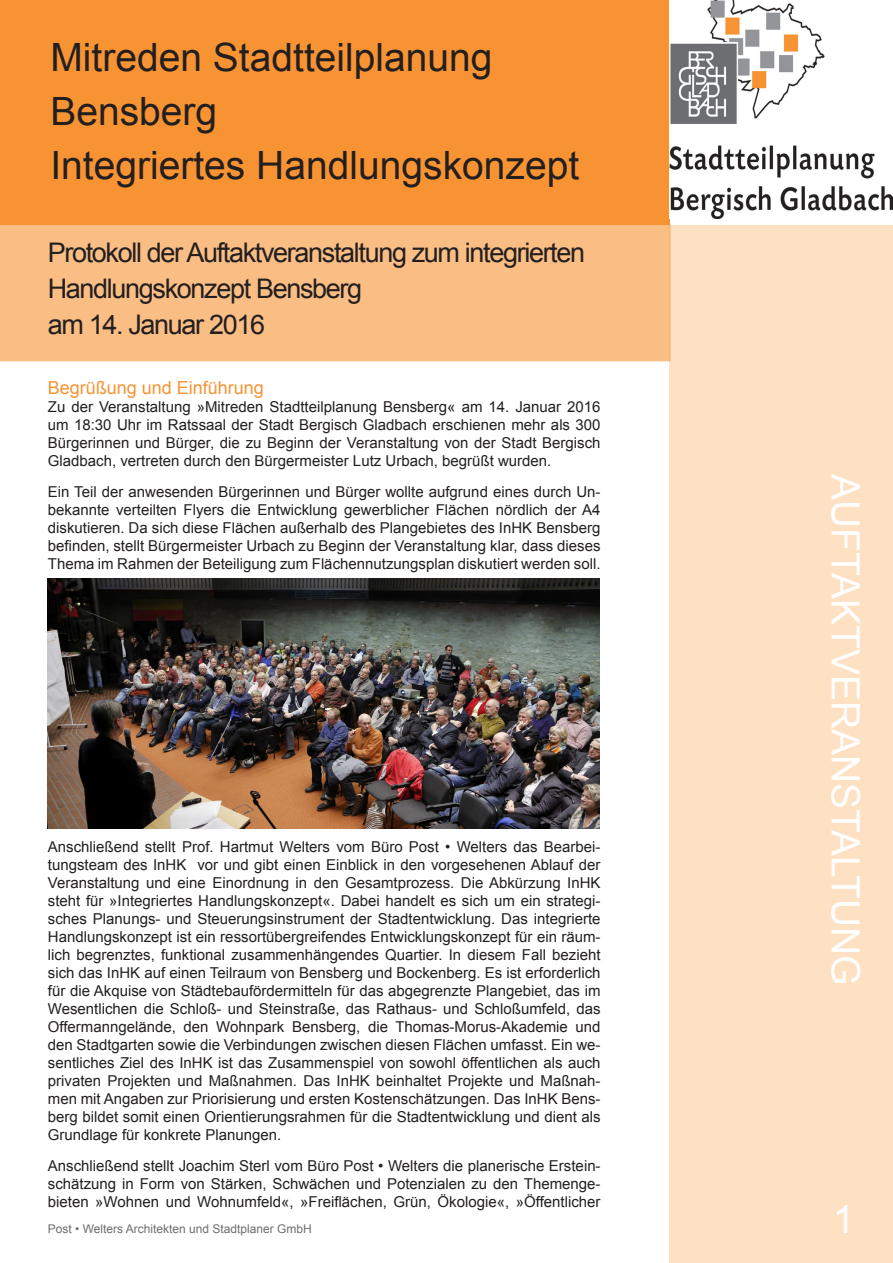
<style>
.page{position:relative;width:893px;height:1263px;background:#fff}
.page>*{position:absolute;margin:0;border:0;box-sizing:border-box;transform-origin:0 0}
.Überschrift_2{font:39px "Arial";color:#231f20}
.Überschrift_2-2{font:39px "Arial";color:#fff}
.Überschrift_3{font:27px/36px "Arial";letter-spacing:-.05em;color:#231f20}
.Überschrift_4{font:18px "Arial";color:#f79332}
.Text_normal{font:15px/18px "Arial";color:#231f20;text-align:justify}
.Überschrift_2-3{font:12px "Arial";color:#6d6e71}
</style>
<div class="page">
<div style="left:670px;top:225px;width:223px;height:1038px;background:#fee0c3"></div>
<img style="left:670px;top:0;width:223px;height:218px">
<div style="left:0;top:0;width:670px;height:225px;background:#f79332"></div>
<div style="left:0;top:225px;width:670px;height:136px;background:#fabe84"></div>
<img style="left:48px;top:578px;width:552px;height:250px">
<p class="Überschrift_2" style="left:50px;top:32px;width:444px">Mitreden Stadtteilplanung</p>
<p class="Überschrift_2" style="left:50px;top:86px;width:168px">Bensberg</p>
<p class="Überschrift_2" style="left:50px;top:140px;width:530px">Integriertes Handlungskonzept</p>
<p class="Überschrift_3" style="left:48px;top:235px;width:539px">Protokoll der Auftaktveranstaltung zum integrierten<br>Handlungskonzept Bensberg</p>
<p class="Überschrift_3" style="left:48px;top:307px;width:219px">am 14. Januar 2016</p>
<p class="Überschrift_4" style="left:48px;top:376px;width:218px">Begrüßung und Einführung</p>
<p class="Text_normal" style="left:48px;top:398px;width:554px">Zu der Veranstaltung »Mitreden Stadtteilplanung Bensberg« am 14. Januar 2016 um 18:30 Uhr im Ratssaal der Stadt Bergisch Gladbach erschienen mehr als 300<br>Bürgerinnen und Bürger, die zu Beginn der Veranstaltung von der Stadt Bergisch Gladbach, vertreten durch den Bürgermeister Lutz Urbach, begrüßt wurden.</p>
<p class="Text_normal" style="left:48px;top:483px;width:554px">Ein Teil der anwesenden Bürgerinnen und Bürger wollte aufgrund eines durch Un&shy;bekannte verteilten Flyers die Entwicklung gewerblicher Flächen nördlich der A4 diskutieren. Da sich diese Flächen außerhalb des Plangebietes des InHK Bensberg befinden, stellt Bürgermeister Urbach zu Beginn der Veranstaltung klar, dass dieses Thema im Rahmen der Beteiligung zum Flächennutzungsplan diskutiert werden soll.</p>
<p class="Text_normal" style="left:48px;top:838px;width:554px">Anschließend stellt Prof. Hartmut Welters vom Büro Post • Welters das Bearbei&shy;tungsteam des InHK vor und gibt einen Einblick in den vorgesehenen Ablauf der Veranstaltung und eine Einordnung in den Gesamtprozess. Die Abkürzung InHK steht für »Integriertes Handlungskonzept«. Dabei handelt es sich um ein strategi&shy;sches Planungs- und Steuerungsinstrument der Stadtentwicklung. Das integrierte Handlungskonzept ist ein ressortübergreifendes Entwicklungskonzept für ein räum&shy;lich begrenztes, funktional zusammenhängendes Quartier. In diesem Fall bezieht sich das InHK auf einen Teilraum von Bensberg und Bockenberg. Es ist erforderlich für die Akquise von Städtebaufördermitteln für das abgegrenzte Plangebiet, das im Wesentlichen die Schloß- und Steinstraße, das Rathaus- und Schloßumfeld, das Offermanngelände, den Wohnpark Bensberg, die Thomas-Morus-Akademie und den Stadtgarten sowie die Verbindungen zwischen diesen Flächen umfasst. Ein we&shy;sentliches Ziel des InHK ist das Zusammenspiel von sowohl öffentlichen als auch privaten Projekten und Maßnahmen. Das InHK beinhaltet Projekte und Maßnah&shy;men mit Angaben zur Priorisierung und ersten Kostenschätzungen. Das InHK Bens&shy;berg bildet somit einen Orientierungsrahmen für die Stadtentwicklung und dient als Grundlage für konkrete Planungen.</p>
<p class="Text_normal" style="left:48px;top:1156px;width:554px">Anschließend stellt Joachim Sterl vom Büro Post • Welters die planerische Erstein&shy;schätzung in Form von Stärken, Schwächen und Potenzialen zu den Themenge&shy;bieten »Wohnen und Wohnumfeld«, »Freiflächen, Grün, Ökologie«, »Öffentlicher</p>
<p class="Überschrift_2-3" style="left:48px;top:1221px;width:266px">Post • Welters Architekten und Stadtplaner GmbH</p>
<h1 class="Überschrift_2-2" style="left:871px;top:474px;width:513px;rotate:90deg">AUFTAKTVERANSTALTUNG</h1>
<p class="Überschrift_2-2" style="left:833px;top:1194px;width:23px">1</p>
</div>
